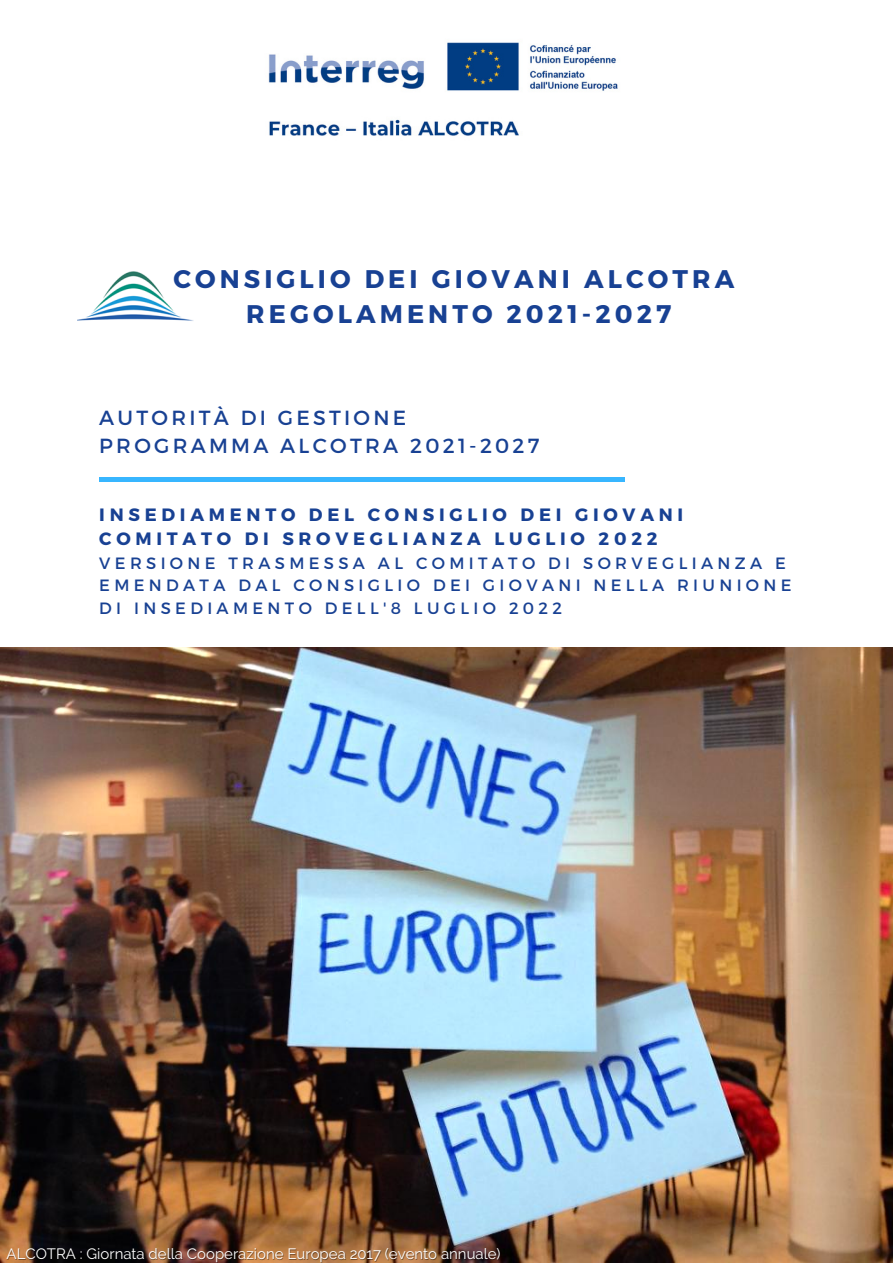
<style>
.page{position:relative;width:893px;height:1264px;background:#fff}
.page>*{position:absolute;margin:0;border:0;box-sizing:border-box;transform-origin:0 0}
.t1{font:700 25.5px/34.8px "Montserrat";letter-spacing:.16em;color:#184193;text-align:center}
.t2{font:20.4px/27.8px "Montserrat";letter-spacing:.16em;color:#184193}
.t3{font:700 17.85px/24.8px "Montserrat";letter-spacing:.265em;color:#184193}
.t4{font:16.35px/22.5px "Montserrat";letter-spacing:.265em;color:#184193}
.t5{font:15px "Raleway";color:#fff}
</style>
<div class="page">
<img style="left:268px;top:42px;width:350px;height:94px">
<div style="left:99px;top:477px;width:525px;height:5px;background:#38b6ff"></div>
<img style="left:77px;top:271px;width:116px;height:50px">
<img style="left:0;top:647px;width:892px;height:615px">
<h1 class="t1" style="left:173px;top:260px;width:562px">CONSIGLIO DEI GIOVANI ALCOTRA<br>REGOLAMENTO 2021-2027</h1>
<p class="t2" style="left:99px;top:403px;width:441px">AUTORITÀ DI GESTIONE<br>PROGRAMMA ALCOTRA 2021-2027</p>
<p class="t3" style="left:99px;top:501px;width:585px">INSEDIAMENTO DEL CONSIGLIO DEI GIOVANI<br>COMITATO DI SROVEGLIANZA LUGLIO 2022</p>
<p class="t4" style="left:99px;top:551px;width:693px">VERSIONE TRASMESSA AL COMITATO DI SORVEGLIANZA E<br>EMENDATA DAL CONSIGLIO DEI GIOVANI NELLA RIUNIONE<br>DI INSEDIAMENTO DELL'8 LUGLIO 2022</p>
<p class="t5" style="left:7px;top:1245px;width:495px">ALCOTRA : Giornata della Cooperazione Europea 2017 (evento annuale)</p>
</div>
